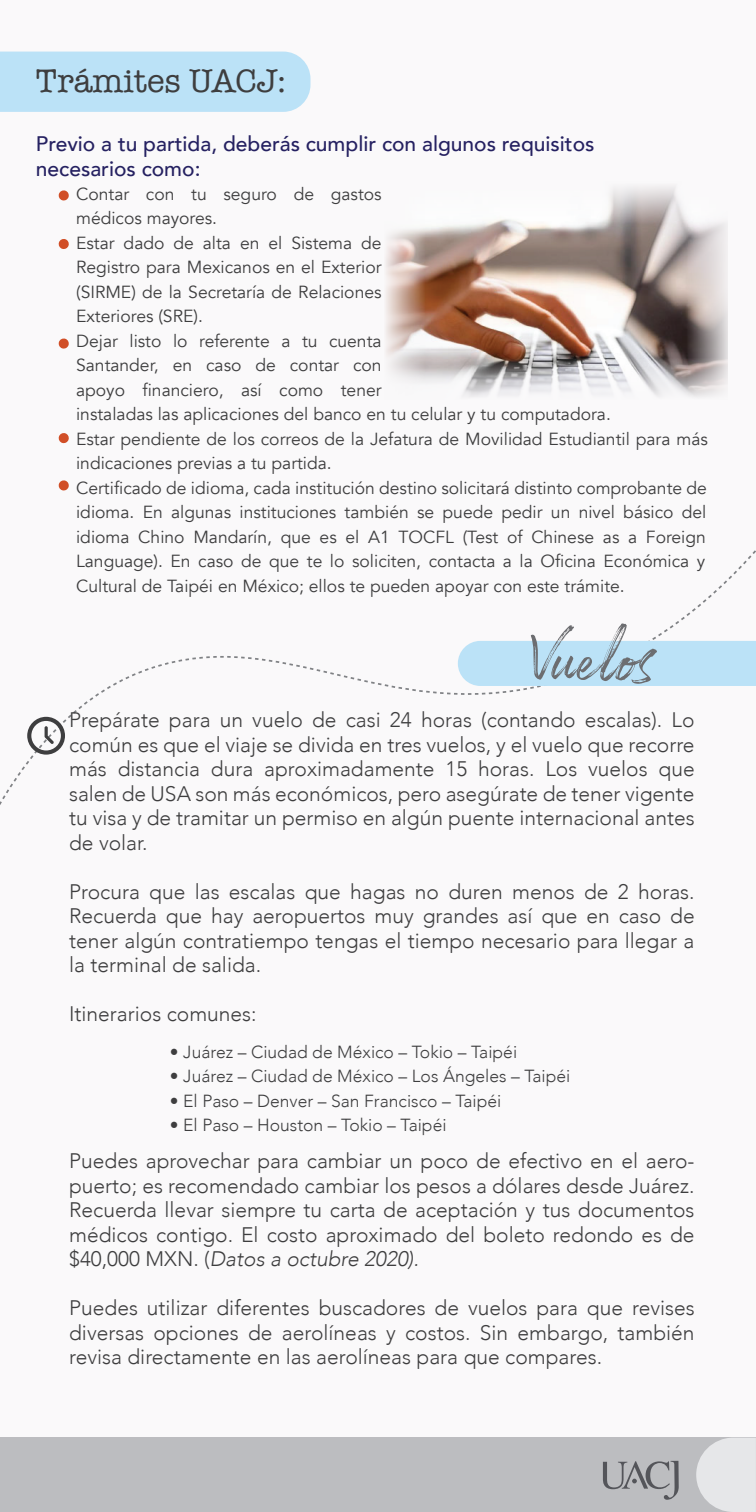
<style>
.page{position:relative;width:756px;height:1512px;background:#faf9fa}
.page>*{position:absolute;margin:0;border:0;box-sizing:border-box;transform-origin:0 0}
.t1{font:76.48px "Rockness";letter-spacing:-.005em;color:#6c6d70}
.t2{font:33.25px "American Typewriter";color:#3e3e3f}
.t3{font:300 21px/24.5px "Avenir";color:#3e3e3f;text-align:justify}
.t4{font:500 21px/24.5px "Avenir";color:#252161}
.t5{font:17.5px/24.5px "Avenir";color:#3e3e3f}
.t6{font:300 17.5px "Avenir";color:#3e3e3f}
.s1{font-style:italic}
</style>
<div class="page">
<div style="left:0;top:1438px;width:756px;height:74px;background:#bcbdc0"></div>
<svg style="left:696px;top:1438px;width:60px;height:74px"></svg>
<div style="left:458px;top:641px;width:298px;height:45px;background:#bbe2f7"></div>
<svg style="left:27px;top:717px;width:38px;height:38px"></svg>
<svg style="left:603px;top:1461px;width:76px;height:39px"></svg>
<svg style="left:58px;top:190px;width:11px;height:11px"></svg>
<svg style="left:58px;top:239px;width:11px;height:10px"></svg>
<svg style="left:58px;top:338px;width:11px;height:11px"></svg>
<svg style="left:58px;top:433px;width:11px;height:11px"></svg>
<svg style="left:58px;top:480px;width:11px;height:11px"></svg>
<div style="left:0;top:52px;width:311px;height:60px;background:#bbe2f7"></div>
<img style="left:425px;top:224px;width:261px;height:133px">
<svg style="left:425px;top:357px;width:261px;height:40px"></svg>
<svg style="left:386px;top:228px;width:39px;height:154px"></svg>
<svg style="left:484px;top:187px;width:202px;height:37px"></svg>
<svg style="left:686px;top:219px;width:42px;height:178px"></svg>
<h2 class="t2" style="left:36px;top:62px;width:252px">Trámites UACJ:</h2>
<p class="t4" style="left:36px;top:131px;width:560px">Previo a tu partida, deberás cumplir con algunos requisitos necesarios como:</p>
<p class="t5" style="left:76px;top:182px;width:633px">Contar con tu seguro de gastos<br>médicos mayores.<br>Estar dado de alta en el Sistema de<br>Registro para Mexicanos en el Exterior<br>(SIRME) de la Secretaría de Relaciones<br>Exteriores (SRE).<br>Dejar listo lo referente a tu cuenta<br>Santander, en caso de contar con<br>apoyo financiero, así como tener<br>instaladas las aplicaciones del banco en tu celular y tu computadora.<br>Estar pendiente de los correos de la Jefatura de Movilidad Estudiantil para más indicaciones previas a tu partida.<br>Certificado de idioma, cada institución destino solicitará distinto comprobante de idioma. En algunas instituciones también se puede pedir un nivel básico del idioma Chino Mandarín, que es el A1 TOCFL (Test of Chinese as a Foreign Language). En caso de que te lo soliciten, contacta a la Oficina Económica y Cultural de Taipéi en México; ellos te pueden apoyar con este trámite.</p>
<h1 class="t1" style="left:529px;top:607px;width:128px">Vuelos</h1>
<p class="t3" style="left:69px;top:708px;width:627px">Prepárate para un vuelo de casi 24 horas (contando escalas). Lo común es que el viaje se divida en tres vuelos, y el vuelo que recorre más distancia dura aproximadamente 15 horas. Los vuelos que salen de USA son más económicos, pero asegúrate de tener vigente tu visa y de tramitar un permiso en algún puente internacional antes de volar.</p>
<p class="t3" style="left:69px;top:879px;width:627px">Procura que las escalas que hagas no duren menos de 2 horas.<br>Recuerda que hay aeropuertos muy grandes así que en caso de tener algún contratiempo tengas el tiempo necesario para llegar a la terminal de salida.</p>
<p class="t3" style="left:69px;top:1002px;width:189px">Itinerarios comunes:</p>
<p class="t6" style="left:170px;top:1042px;width:349px">• Juárez – Ciudad de México – Tokio – Taipéi</p>
<p class="t6" style="left:170px;top:1066px;width:402px">• Juárez – Ciudad de México – Los Ángeles – Taipéi</p>
<p class="t6" style="left:170px;top:1091px;width:333px">• El Paso – Denver – San Francisco – Taipéi</p>
<p class="t6" style="left:170px;top:1115px;width:278px">• El Paso – Houston – Tokio – Taipéi</p>
<p class="t3" style="left:69px;top:1149px;width:627px">Puedes aprovechar para cambiar un poco de efectivo en el aero&shy;puerto; es recomendado cambiar los pesos a dólares desde Juárez.<br>Recuerda llevar siempre tu carta de aceptación y tus documentos médicos contigo. El costo aproximado del boleto redondo es de $40,000 MXN. (<span class="s1">Datos a octubre 2020).</span></p>
<p class="t3" style="left:69px;top:1296px;width:627px">Puedes utilizar diferentes buscadores de vuelos para que revises diversas opciones de aerolíneas y costos. Sin embargo, también revisa directamente en las aerolíneas para que compares.</p>
</div>
